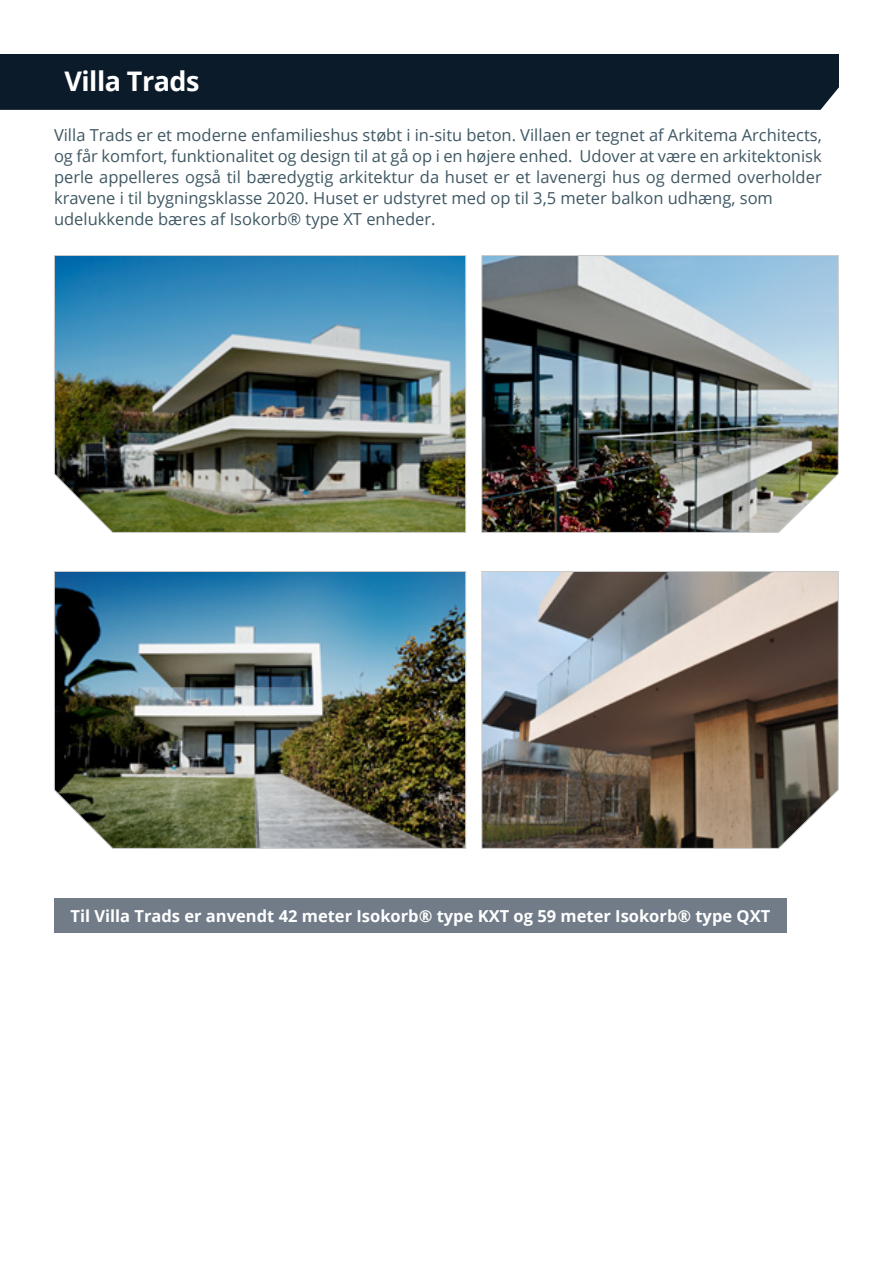
<style>
.page{position:relative;width:893px;height:1263px;background:#fff}
.page>*{position:absolute;margin:0;border:0;box-sizing:border-box;transform-origin:0 0}
.H2_Høyrestilt_-_Hvit{font:700 27px "Open Sans";letter-spacing:-.02em;color:#fff}
.Brødtekst{font:16.5px/21px "Open Sans";color:#3f5863;text-align:justify}
.Skjema_Subheading_Ve{font:700 16.5px "Open Sans";color:#fff}
</style>
<div class="page">
<div style="left:0;top:54px;width:839px;height:56px;background:#0c1b2a"></div>
<img style="left:54px;top:255px;width:412px;height:278px">
<img style="left:481px;top:255px;width:358px;height:278px">
<img style="left:54px;top:571px;width:412px;height:278px">
<img style="left:481px;top:571px;width:358px;height:278px">
<div style="left:54px;top:899px;width:733px;height:34px;background:#717c88"></div>
<p class="H2_Høyrestilt_-_Hvit" style="left:65px;top:63px;width:136px">Villa Trads</p>
<p class="Brødtekst" style="left:54px;top:124px;width:769px">Villa Trads er et moderne enfamilieshus støbt i in-situ beton. Villaen er tegnet af Arkitema Architects, og får komfort, funktionalitet og design til at gå op i en højere enhed. Udover at være en arkitektonisk perle appelleres også til bæredygtig arkitektur da huset er et lavenergi hus og dermed overholder kravene i til bygningsklasse 2020. Huset er udstyret med op til 3,5 meter balkon udhæng, som</p>
<p class="Brødtekst" style="left:54px;top:208px;width:383px">udelukkende bæres af Isokorb® type XT enheder.</p>
<p class="Skjema_Subheading_Ve" style="left:71px;top:904px;width:701px">Til Villa Trads er anvendt 42 meter Isokorb® type KXT og 59 meter Isokorb® type QXT</p>
</div>
